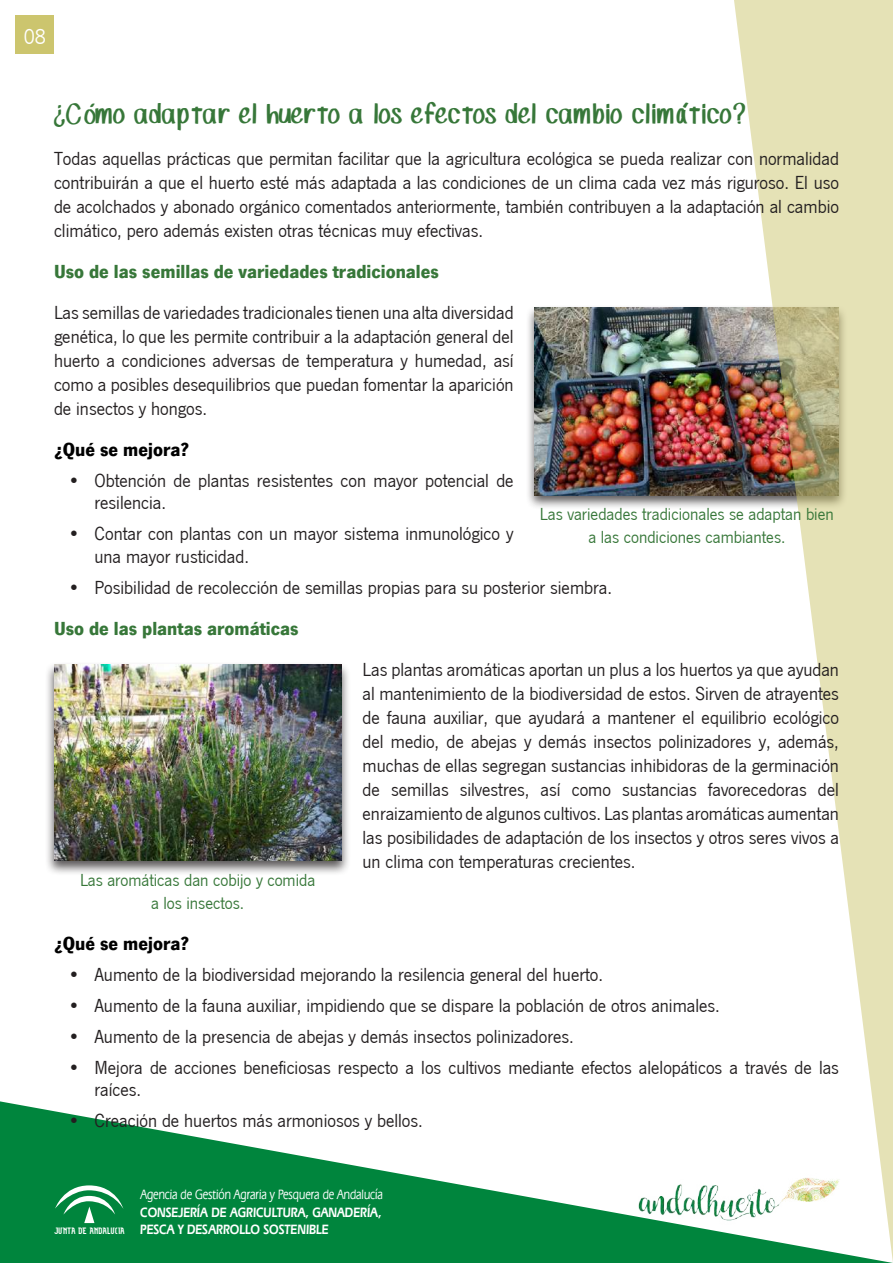
<style>
.page{position:relative;width:893px;height:1263px;background:#fff}
.page>*{position:absolute;margin:0;border:0;box-sizing:border-box;transform-origin:0 0}
.t1{font:24px "SP Marker Font";color:#377739}
.t2{font:22.5px "News Got T";color:#fff}
.t3{font:19.5px/24px "News Got T";color:#231f20;text-align:justify}
.t4{font:700 19.5px "News Got T";color:#377739}
.t5{font:700 19.5px "News Got T";color:#000}
.t6{font:18px/22.5px "News Got T";color:#377739;text-align:center}
.t7{font:600 14.25px/17.1px "Eras IT Cby BT";color:#fff;scale:.82 1}
.t8{font:500 14.25px "Eras IT Cby BT";color:#fff;scale:.77 1}
.t9{font:5.1px "Alfabeto Andaluz Bsico";color:#fff}
</style>
<div class="page">
<svg style="left:0;top:1101px;width:731px;height:162px;fill:#00853d"></svg>
<img style="left:615px;top:1138px;width:116px;height:105px">
<div style="left:16px;top:16px;width:38px;height:38px;background:#ccc56e"></div>
<svg style="left:55px;top:1185px;width:68px;height:38px"></svg>
<div style="left:526px;top:304px;width:322px;height:206px;background:#231f20;opacity:.75"></div>
<img style="left:535px;top:307px;width:196px;height:188px">
<svg style="left:731px;top:0;width:162px;height:1263px"></svg>
<div style="left:45px;top:662px;width:306px;height:214px;background:#231f20;opacity:.75"></div>
<img style="left:54px;top:665px;width:287px;height:196px">
<p class="t2" style="left:24px;top:24px;width:24px">08</p>
<p class="t1" style="left:54px;top:100px;width:694px">¿Cómo adaptar el huerto a los efectos del cambio climático?</p>
<p class="t3" style="left:54px;top:146px;width:786px">Todas aquellas prácticas que permitan facilitar que la agricultura ecológica se pueda realizar con normalidad contribuirán a que el huerto esté más adaptada a las condiciones de un clima cada vez más riguroso. El uso de acolchados y abonado orgánico comentados anteriormente, también contribuyen a la adaptación al cambio climático, pero además existen otras técnicas muy efectivas.</p>
<p class="t4" style="left:54px;top:259px;width:387px">Uso de las semillas de variedades tradicionales</p>
<p class="t3" style="left:54px;top:300px;width:461px">Las semillas de variedades tradicionales tienen una alta diversidad genética, lo que les permite contribuir a la adaptación general del huerto a condiciones adversas de temperatura y humedad, así como a posibles desequilibrios que puedan fomentar la aparición de insectos y hongos.</p>
<p class="t5" style="left:54px;top:438px;width:137px">¿Qué se mejora?</p>
<p class="t3" style="left:94px;top:469px;width:421px;line-height:22.5px;text-indent:-27px">• Obtención de plantas resistentes con mayor potencial de resilencia.</p>
<p class="t3" style="left:94px;top:523px;width:421px;line-height:22.5px;text-indent:-27px">• Contar con plantas con un mayor sistema inmunológico y una mayor rusticidad.</p>
<p class="t3" style="left:68px;top:575px;width:546px">• Posibilidad de recolección de semillas propias para su posterior siembra.</p>
<p class="t4" style="left:54px;top:617px;width:246px">Uso de las plantas aromáticas</p>
<p class="t3" style="left:363px;top:657px;width:478px">Las plantas aromáticas aportan un plus a los huertos ya que ayudan al mantenimiento de la biodiversidad de estos. Sirven de atrayentes de fauna auxiliar, que ayudará a mantener el equilibrio ecológico del medio, de abejas y demás insectos polinizadores y, además, muchas de ellas segregan sustancias inhibidoras de la germinación de semillas silvestres, así como sustancias favorecedoras del enraizamiento de algunos cultivos. Las plantas aromáticas aumentan las posibilidades de adaptación de los insectos y otros seres vivos a un clima con temperaturas crecientes.</p>
<p class="t6" style="left:540px;top:503px;width:295px">Las variedades tradicionales se adaptan bien a las condiciones cambiantes.</p>
<p class="t6" style="left:80px;top:869px;width:237px">Las aromáticas dan cobijo y comida a los insectos.</p>
<p class="t5" style="left:54px;top:932px;width:137px">¿Qué se mejora?</p>
<p class="t3" style="left:68px;top:962px;width:537px">• Aumento de la biodiversidad mejorando la resilencia general del huerto.</p>
<p class="t3" style="left:68px;top:993px;width:654px">• Aumento de la fauna auxiliar, impidiendo que se dispare la población de otros animales.</p>
<p class="t3" style="left:68px;top:1024px;width:508px">• Aumento de la presencia de abejas y demás insectos polinizadores.</p>
<p class="t3" style="left:94px;top:1056px;width:746px;line-height:22.5px;text-indent:-27px">• Mejora de acciones beneficiosas respecto a los cultivos mediante efectos alelopáticos a través de las raíces.</p>
<p class="t3" style="left:68px;top:1109px;width:357px">• Creación de huertos más armoniosos y bellos.</p>
<p class="t9" style="left:54px;top:1229px;width:72px">JUNTA DE ANDALUCIA</p>
<p class="t8" style="left:140px;top:1186px;width:316px">Agencia de Gestión Agraria y Pesquera de Andalucía</p>
<p class="t7" style="left:140px;top:1204px;width:296px">CONSEJERÍA DE AGRICULTURA, GANADERÍA,<br>PESCA Y DESARROLLO SOSTENIBLE</p>
</div>
